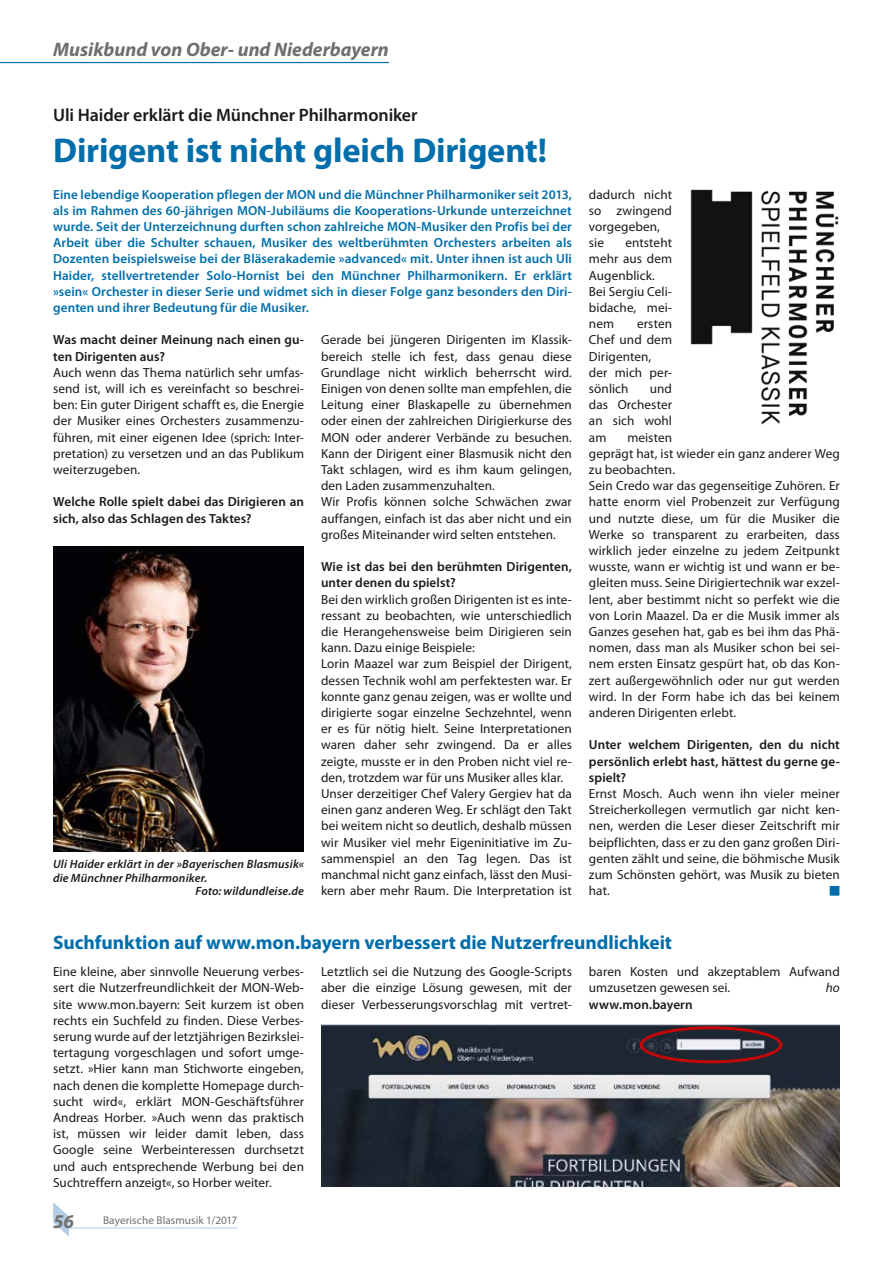
<style>
.page{position:relative;width:893px;height:1263px;background:#fff}
.page>*{position:absolute;margin:0;border:0;box-sizing:border-box;transform-origin:0 0}
.t1{font:700 34.5px "Myriad Pro";letter-spacing:-.01em;color:#006eab}
.t2{font:700 19.5px "Myriad Pro";letter-spacing:-.005em;color:#006eab}
.t3{font:italic 700 19.5px "Myriad Pro";color:#6f6f6e}
.t4{font:600 18px "Myriad Pro";letter-spacing:-.005em;color:#1a1a18}
.t5{font:13.2px/16.2px "Myriad Pro";letter-spacing:.005em;color:#1a1a18}
.t6{font:600 13.2px/16.2px "Myriad Pro";letter-spacing:.01em;color:#006eab;text-align:justify}
.t7{font:600 13.2px/16.2px "Myriad Pro";letter-spacing:.005em;color:#1a1a18}
.t8{font:italic 13.2px "Myriad Pro";color:#1a1a18}
.t9{font:italic 600 12px "Myriad Pro";letter-spacing:.015em;color:#1a1a18}
.t10{font:11.25px "Myriad Pro";letter-spacing:.005em;color:#6f6f6e}
.t11{font:10.5px "Zapf Dingbats IT Cby BT";color:#006eab}
</style>
<div class="page">
<hr style="left:66px;top:1227px;width:171px;height:1px;background:#b4cde7">
<svg style="left:53px;top:1202px;width:16px;height:35px"></svg>
<hr style="left:0;top:62px;width:389px;height:1px;background:#006eab">
<img style="left:53px;top:546px;width:251px;height:306px">
<img style="left:690px;top:189px;width:149px;height:236px">
<img style="left:321px;top:1025px;width:519px;height:162px">
<div style="left:640px;top:1026px;width:142px;height:37px;border:3px solid #c00808;border-radius:50%"></div>
<h2 class="t3" style="left:53px;top:36px;width:337px">Musikbund von Ober- und Niederbayern</h2>
<h3 class="t4" style="left:53px;top:104px;width:366px">Uli Haider erklärt die Münchner Philharmoniker</h3>
<h1 class="t1" style="left:53px;top:128px;width:495px">Dirigent ist nicht gleich Dirigent!</h1>
<p class="t6" style="left:53px;top:186px;width:520px">Eine lebendige Kooperation pflegen der MON und die Münchner Philharmoniker seit 2013, als im Rahmen des 60-jährigen MON-Jubiläums die Kooperations-Urkunde unterzeichnet wurde. Seit der Unterzeichnung durften schon zahlreiche MON-Musiker den Profis bei der Arbeit über die Schulter schauen, Musiker des weltberühmten Orchesters arbeiten als Dozenten beispielsweise bei der Bläserakademie »advanced« mit. Unter ihnen ist auch Uli Haider, stellvertretender Solo-Hornist bei den Münchner Philharmonikern. Er erklärt »sein« Orchester in dieser Serie und widmet sich in dieser Folge ganz besonders den Diri&shy;genten und ihrer Bedeutung für die Musiker.</p>
<p class="t7" style="left:53px;top:331px;width:252px">Was macht deiner Meinung nach einen gu&shy;ten Dirigenten aus?</p>
<p class="t5" style="left:53px;top:364px;width:252px;text-align:justify">Auch wenn das Thema natürlich sehr umfas&shy;send ist, will ich es vereinfacht so beschrei&shy;ben: Ein guter Dirigent schafft es, die Energie der Musiker eines Orchesters zusammenzu&shy;führen, mit einer eigenen Idee (sprich: Inter&shy;pretation) zu versetzen und an das Publikum weiterzugeben.</p>
<p class="t7" style="left:53px;top:493px;width:252px">Welche Rolle spielt dabei das Dirigieren an sich, also das Schlagen des Taktes?</p>
<p class="t5" style="left:589px;top:186px;width:85px">dadurch nicht so zwingend vorgegeben, sie</p>
<p class="t5" style="left:589px;top:234px;width:85px;text-indent:36px">entsteht mehr aus dem<br>Augenblick.<br>Bei Sergiu Celi&shy;bidache, mei&shy;nem</p>
<p class="t5" style="left:589px;top:315px;width:85px;text-indent:48px">ersten<br>Chef und dem<br>Dirigenten, der mich per&shy;sönlich</p>
<p class="t5" style="left:321px;top:332px;width:252px">Gerade bei jüngeren Dirigenten im Klassik&shy;bereich stelle ich fest, dass genau diese Grundlage nicht wirklich beherrscht wird.<br>Einigen von denen sollte man empfehlen, die Leitung einer Blaskapelle zu übernehmen oder einen der zahlreichen Dirigierkurse des MON oder anderer Verbände zu besuchen.<br>Kann der Dirigent einer Blasmusik nicht den Takt schlagen, wird es ihm kaum gelingen, den Laden zusammenzuhalten.<br>Wir Profis können solche Schwächen zwar auffangen, einfach ist das aber nicht und ein großes Miteinander wird selten entstehen.</p>
<p class="t7" style="left:321px;top:558px;width:252px">Wie ist das bei den berühmten Dirigenten, unter denen du spielst?</p>
<p class="t5" style="left:321px;top:591px;width:252px">Bei den wirklich großen Dirigenten ist es inte&shy;ressant zu beobachten, wie unterschiedlich die Herangehensweise beim Dirigieren sein kann. Dazu einige Beispiele:<br>Lorin Maazel war zum Beispiel der Dirigent, dessen Technik wohl am perfektesten war. Er konnte ganz genau zeigen, was er wollte und dirigierte sogar einzelne Sechzehntel, wenn er es für nötig hielt. Seine Interpretationen waren daher sehr zwingend. Da er alles zeigte, musste er in den Proben nicht viel re&shy;den, trotzdem war für uns Musiker alles klar.<br>Unser derzeitiger Chef Valery Gergiev hat da einen ganz anderen Weg. Er schlägt den Takt bei weitem nicht so deutlich, deshalb müssen wir Musiker viel mehr Eigeninitiative im Zu&shy;sammenspiel an den Tag legen. Das ist manchmal nicht ganz einfach, lässt den Musi&shy;kern aber mehr Raum. Die Interpretation ist</p>
<p class="t5" style="left:589px;top:380px;width:85px;text-align:justify;text-indent:61px">und das Orchester an sich wohl am</p>
<p class="t5" style="left:589px;top:429px;width:252px;text-indent:38px">meisten<br>geprägt hat, ist wieder ein ganz anderer Weg zu beobachten.<br>Sein Credo war das gegenseitige Zuhören. Er hatte enorm viel Probenzeit zur Verfügung und nutzte diese, um für die Musiker die Werke so transparent zu erarbeiten, dass wirklich jeder einzelne zu jedem Zeitpunkt wusste, wann er wichtig ist und wann er be&shy;gleiten muss. Seine Dirigiertechnik war exzel&shy;lent, aber bestimmt nicht so perfekt wie die von Lorin Maazel. Da er die Musik immer als Ganzes gesehen hat, gab es bei ihm das Phä&shy;nomen, dass man als Musiker schon bei sei&shy;nem ersten Einsatz gespürt hat, ob das Kon&shy;zert außergewöhnlich oder nur gut werden wird. In der Form habe ich das bei keinem anderen Dirigenten erlebt.</p>
<p class="t7" style="left:589px;top:736px;width:252px;text-align:justify">Unter welchem Dirigenten, den du nicht persönlich erlebt hast, hättest du gerne ge&shy;spielt?</p>
<p class="t5" style="left:589px;top:785px;width:252px;text-align:justify">Ernst Mosch. Auch wenn ihn vieler meiner Streicherkollegen vermutlich gar nicht ken&shy;nen, werden die Leser dieser Zeitschrift mir beipflichten, dass er zu den ganz großen Diri&shy;genten zählt und seine, die böhmische Musik zum Schönsten gehört, was Musik zu bieten hat.</p>
<p class="t9" style="left:53px;top:856px;width:252px">Uli Haider erklärt in der »Bayerischen Blasmusik«</p>
<p class="t9" style="left:53px;top:870px;width:156px">die Münchner Philharmoniker.</p>
<p class="t9" style="left:196px;top:883px;width:110px">Foto: wildundleise.de</p>
<h2 class="t2" style="left:53px;top:930px;width:620px">Suchfunktion auf www.mon.bayern verbessert die Nutzerfreundlichkeit</h2>
<p class="t5" style="left:53px;top:963px;width:252px;text-align:justify">Eine kleine, aber sinnvolle Neuerung verbes&shy;sert die Nutzerfreundlichkeit der MON-Web&shy;site www.mon.bayern: Seit kurzem ist oben rechts ein Suchfeld zu finden. Diese Verbes&shy;serung wurde auf der letztjährigen Bezirkslei&shy;tertagung vorgeschlagen und sofort umge&shy;setzt. »Hier kann man Stichworte eingeben, nach denen die komplette Homepage durch&shy;sucht wird«, erklärt MON-Geschäftsführer Andreas Horber. »Auch wenn das praktisch ist, müssen wir leider damit leben, dass Google seine Werbeinteressen durchsetzt und auch entsprechende Werbung bei den Suchtreffern anzeigt«, so Horber weiter.</p>
<p class="t5" style="left:321px;top:963px;width:252px;text-align:justify">Letztlich sei die Nutzung des Google-Scripts aber die einzige Lösung gewesen, mit der dieser Verbesserungsvorschlag mit vertret-</p>
<p class="t5" style="left:589px;top:963px;width:252px">baren Kosten und akzeptablem Aufwand umzusetzen gewesen sei.</p>
<p class="t11" style="left:829px;top:885px;width:12px">■</p>
<p class="t8" style="left:826px;top:980px;width:15px">ho</p>
<p class="t7" style="left:589px;top:996px;width:105px">www.mon.bayern</p>
<h2 class="t3" style="left:53px;top:1208px;width:22px">56</h2>
<p class="t10" style="left:103px;top:1213px;width:136px">Bayerische Blasmusik 1/2017</p>
</div>
